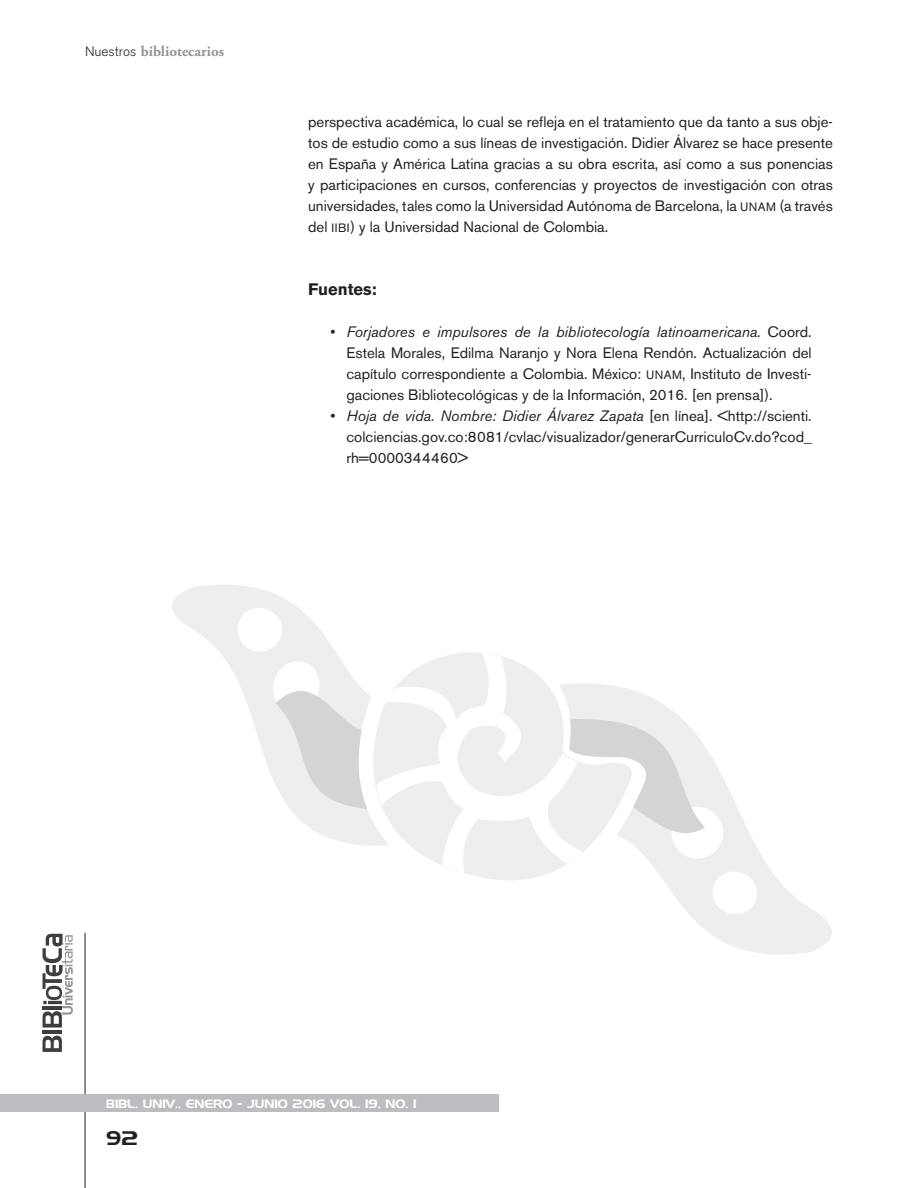
<style>
.page{position:relative;width:918px;height:1188px;background:#fff}
.page>*{position:absolute;margin:0;border:0;box-sizing:border-box;transform-origin:0 0}
.t1{font:19.5px "Denmark";color:#231f20}
.Subtitulo_1{font:700 16.5px "Akzidenz Grotesk BE";color:#231f20}
.CUERPO_-_español{font:15px/21px "Akzidenz Grotesk BE";color:#231f20;text-align:justify}
.t2{font:700 15px "Adobe Garamond Pro";color:#939598}
.t3{font:12px "Denmark";color:#fff}
.s1{font-family:"Akzidenz Grotesk BE";font-weight:300;font-size:13.5px;color:#231f20}
.s2{font-size:12.15px}
.s3{font-style:italic}
</style>
<div class="page">
<svg style="left:43px;top:1036px;width:19px;height:16px"></svg>
<hr style="left:43px;top:1030px;width:19px;height:4px;background:#3e3e3f">
<svg style="left:43px;top:934px;width:30px;height:94px"></svg>
<hr style="left:85px;top:933px;width:1px;height:255px;background:#231f20">
<div style="left:0;top:1094px;width:498px;height:17px;background:#bcbdc0"></div>
<svg style="left:172px;top:585px;width:162px;height:198px"></svg>
<svg style="left:636px;top:691px;width:196px;height:264px"></svg>
<svg style="left:464px;top:655px;width:172px;height:225px;fill:#edeeef"></svg>
<svg style="left:569px;top:716px;width:136px;height:127px"></svg>
<svg style="left:275px;top:650px;width:216px;height:222px"></svg>
<p class="t2" style="left:85px;top:43px;width:141px"><span class="s1">Nuestros</span> bibliotecarios</p>
<p class="CUERPO_-_español" style="left:308px;top:112px;width:526px">perspectiva académica, lo cual se refleja en el tratamiento que da tanto a sus obje&shy;tos de estudio como a sus líneas de investigación. Didier Álvarez se hace presente en España y América Latina gracias a su obra escrita, así como a sus ponencias y participaciones en cursos, conferencias y proyectos de investigación con otras universidades, tales como la Universidad Autónoma de Barcelona, la <span class="s2">UNAM</span> (a través del <span class="s2">IIBI</span>) y la Universidad Nacional de Colombia.</p>
<p class="Subtitulo_1" style="left:308px;top:280px;width:70px">Fuentes:</p>
<p class="CUERPO_-_español" style="left:346px;top:322px;width:467px;text-indent:-16px">• <span class="s3">Forjadores e impulsores de la bibliotecología latinoamericana.</span> Coord.<br>Estela Morales, Edilma Naranjo y Nora Elena Rendón. Actualización del capítulo correspondiente a Colombia. México: <span class="s2">UNAM</span>, Instituto de Investi&shy;gaciones Bibliotecológicas y de la Información, 2016. [en prensa]).</p>
<p class="CUERPO_-_español" style="left:346px;top:406px;width:467px;text-indent:-16px">• <span class="s3">Hoja de vida. Nombre: Didier Álvarez Zapata</span> [en línea]. &lt;http://scienti. colciencias.gov.co:8081/cvlac/visualizador/generarCurriculoCv.do?cod_ rh=0000344460&gt;</p>
<p class="t3" style="left:106px;top:1096px;width:312px">BIBL. UNIV., ENERO - JUNIO 2016 VOL. 19, NO. 1</p>
<p class="t1" style="left:106px;top:1127px;width:33px">92</p>
</div>
